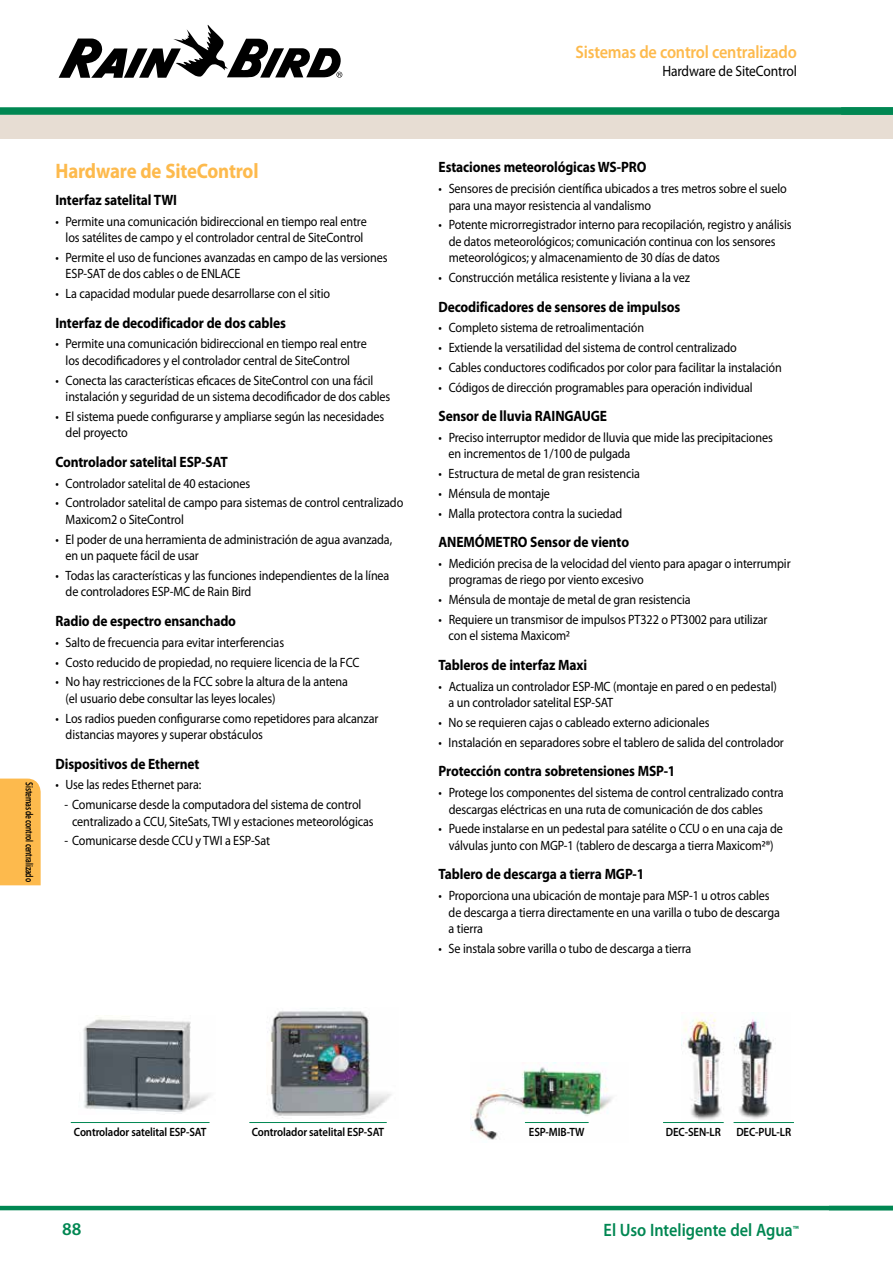
<style>
.page{position:relative;width:893px;height:1263px;background:#fff}
.page>*{position:absolute;margin:0;border:0;box-sizing:border-box;transform-origin:0 0}
.t1{font:700 21px "Myriad Pro";letter-spacing:-.01em;color:#fdba4d;scale:.9 1}
.t2{font:600 18px "Myriad Pro";letter-spacing:-.01em;color:#fdba4d;scale:.9 1}
.t3{font:600 18px "Myriad Pro";color:#008752;scale:.9 1}
.t4{font:600 18px "Myriad Pro";color:#008752}
.t5{font:700 15px "Myriad Pro";letter-spacing:-.01em;color:#000;scale:.9 1}
.t6{font:15px "Myriad Pro";letter-spacing:-.01em;color:#000;scale:.9 1}
.t7{font:13.5px/16.5px "Myriad Pro";letter-spacing:-.01em;color:#000;scale:.9 1}
.t8{font:600 12px "Myriad Pro";letter-spacing:-.01em;color:#000;scale:.9 1}
.t9{font:600 10.5px "Myriad Pro";letter-spacing:-.02em;color:#000;scale:.71 1}
</style>
<div class="page">
<hr style="left:0;top:1206px;width:893px;height:4px;background:#008752">
<svg style="left:59px;top:25px;width:283px;height:53px"></svg>
<div style="left:0;top:111px;width:893px;height:27px;background:#e7ddd3"></div>
<div style="left:0;top:107px;width:893px;height:8px;background:#008752"></div>
<div style="left:0;top:778px;width:41px;height:107px;background:#fdba4d"></div>
<img style="left:470px;top:1062px;width:143px;height:78px">
<hr style="left:525px;top:1122px;width:64px;height:1px;background:#008752">
<img style="left:681px;top:1012px;width:93px;height:112px">
<hr style="left:663px;top:1122px;width:61px;height:1px;background:#008752">
<hr style="left:734px;top:1122px;width:60px;height:1px;background:#008752">
<img style="left:266px;top:1011px;width:125px;height:107px">
<hr style="left:249px;top:1122px;width:138px;height:1px;background:#008752">
<img style="left:83px;top:1017px;width:126px;height:97px">
<hr style="left:71px;top:1122px;width:139px;height:1px;background:#008752">
<p class="t9" style="left:36px;top:782px;width:142px;rotate:90deg">Sistemas de control centralizado</p>
<h1 class="t1" style="left:56px;top:157px;width:227px">Hardware de SiteControl</h1>
<p class="t5" style="left:56px;top:190px;width:137px">Interfaz satelital TWI</p>
<p class="t7" style="left:56px;top:213px;width:347px;text-align:center">• Permite una comunicación bidireccional en tiempo real entre los satélites de campo y el controlador central de SiteControl</p>
<p class="t7" style="left:66px;top:249px;width:359px;text-indent:-10px">• Permite el uso de funciones avanzadas en campo de las versiones<br>ESP-SAT de dos cables o de ENLACE</p>
<p class="t7" style="left:56px;top:285px;width:307px">• La capacidad modular puede desarrollarse con el sitio</p>
<p class="t5" style="left:56px;top:313px;width:258px">Interfaz de decodificador de dos cables</p>
<p class="t7" style="left:56px;top:335px;width:347px;text-align:center">• Permite una comunicación bidireccional en tiempo real entre los decodificadores y el controlador central de SiteControl</p>
<p class="t7" style="left:66px;top:372px;width:362px;text-indent:-10px">• Conecta las características eficaces de SiteControl con una fácil instalación y seguridad de un sistema decodificador de dos cables</p>
<p class="t7" style="left:66px;top:408px;width:355px;text-indent:-10px">• El sistema puede configurarse y ampliarse según las necesidades del proyecto</p>
<p class="t5" style="left:56px;top:452px;width:193px">Controlador satelital ESP-SAT</p>
<p class="t7" style="left:56px;top:475px;width:218px">• Controlador satelital de 40 estaciones</p>
<p class="t7" style="left:66px;top:494px;width:377px;text-indent:-10px">• Controlador satelital de campo para sistemas de control centralizado<br>Maxicom2 o SiteControl</p>
<p class="t7" style="left:66px;top:531px;width:364px;text-indent:-10px">• El poder de una herramienta de administración de agua avanzada, en un paquete fácil de usar</p>
<p class="t7" style="left:66px;top:567px;width:361px;text-indent:-10px">• Todas las características y las funciones independientes de la línea de controladores ESP-MC de Rain Bird</p>
<p class="t5" style="left:56px;top:611px;width:202px">Radio de espectro ensanchado</p>
<p class="t7" style="left:56px;top:634px;width:256px">• Salto de frecuencia para evitar interferencias</p>
<p class="t7" style="left:56px;top:653px;width:339px">• Costo reducido de propiedad, no requiere licencia de la FCC</p>
<p class="t7" style="left:66px;top:673px;width:315px;text-indent:-10px">• No hay restricciones de la FCC sobre la altura de la antena (el usuario debe consultar las leyes locales)</p>
<p class="t7" style="left:66px;top:709px;width:349px;text-indent:-10px">• Los radios pueden configurarse como repetidores para alcanzar distancias mayores y superar obstáculos</p>
<p class="t5" style="left:56px;top:754px;width:162px">Dispositivos de Ethernet</p>
<p class="t7" style="left:56px;top:776px;width:163px">• Use las redes Ethernet para:</p>
<p class="t7" style="left:72px;top:796px;width:337px;text-indent:-7px">- Comunicarse desde la computadora del sistema de control centralizado a CCU, SiteSats, TWI y estaciones meteorológicas</p>
<p class="t7" style="left:65px;top:832px;width:230px">- Comunicarse desde CCU y TWI a ESP-Sat</p>
<h2 class="t2" style="left:575px;top:41px;width:248px">Sistemas de control centralizado</h2>
<p class="t6" style="left:662px;top:62px;width:151px">Hardware de SiteControl</p>
<p class="t5" style="left:439px;top:157px;width:232px">Estaciones meteorológicas WS-PRO</p>
<p class="t7" style="left:449px;top:180px;width:377px;text-indent:-10px">• Sensores de precisión científica ubicados a tres metros sobre el suelo para una mayor resistencia al vandalismo</p>
<p class="t7" style="left:449px;top:216px;width:383px;text-indent:-10px">• Potente microrregistrador interno para recopilación, registro y análisis de datos meteorológicos; comunicación continua con los sensores meteorológicos; y almacenamiento de 30 días de datos</p>
<p class="t7" style="left:439px;top:269px;width:281px">• Construcción metálica resistente y liviana a la vez</p>
<p class="t5" style="left:439px;top:297px;width:270px">Decodificadores de sensores de impulsos</p>
<p class="t7" style="left:439px;top:319px;width:230px">• Completo sistema de retroalimentación</p>
<p class="t7" style="left:439px;top:339px;width:333px">• Extiende la versatilidad del sistema de control centralizado</p>
<p class="t7" style="left:439px;top:359px;width:383px">• Cables conductores codificados por color para facilitar la instalación</p>
<p class="t7" style="left:439px;top:379px;width:351px">• Códigos de dirección programables para operación individual</p>
<p class="t5" style="left:439px;top:406px;width:189px">Sensor de lluvia RAINGAUGE</p>
<p class="t7" style="left:449px;top:429px;width:362px;text-indent:-10px">• Preciso interruptor medidor de lluvia que mide las precipitaciones en incrementos de 1/100 de pulgada</p>
<p class="t7" style="left:439px;top:465px;width:225px">• Estructura de metal de gran resistencia</p>
<p class="t7" style="left:439px;top:485px;width:125px">• Ménsula de montaje</p>
<p class="t7" style="left:439px;top:505px;width:206px">• Malla protectora contra la suciedad</p>
<p class="t5" style="left:439px;top:532px;width:213px">ANEMÓMETRO Sensor de viento</p>
<p class="t7" style="left:449px;top:555px;width:381px;text-indent:-10px">• Medición precisa de la velocidad del viento para apagar o interrumpir programas de riego por viento excesivo</p>
<p class="t7" style="left:439px;top:591px;width:282px">• Ménsula de montaje de metal de gran resistencia</p>
<p class="t7" style="left:449px;top:611px;width:356px;text-indent:-10px">• Requiere un transmisor de impulsos PT322 o PT3002 para utilizar con el sistema Maxicom2</p>
<p class="t5" style="left:439px;top:655px;width:167px">Tableros de interfaz Maxi</p>
<p class="t7" style="left:449px;top:678px;width:366px;text-indent:-10px">• Actualiza un controlador ESP-MC (montaje en pared o en pedestal) a un controlador satelital ESP-SAT</p>
<p class="t7" style="left:439px;top:714px;width:303px">• No se requieren cajas o cableado externo adicionales</p>
<p class="t7" style="left:439px;top:734px;width:385px">• Instalación en separadores sobre el tablero de salida del controlador</p>
<p class="t5" style="left:439px;top:761px;width:265px">Protección contra sobretensiones MSP-1</p>
<p class="t7" style="left:449px;top:784px;width:374px;text-indent:-10px">• Protege los componentes del sistema de control centralizado contra descargas eléctricas en una ruta de comunicación de dos cables</p>
<p class="t7" style="left:439px;top:820px;width:384px;text-align:center">• Puede instalarse en un pedestal para satélite o CCU o en una caja de válvulas junto con MGP-1 (tablero de descarga a tierra Maxicom2®)</p>
<p class="t5" style="left:439px;top:864px;width:230px">Tablero de descarga a tierra MGP-1</p>
<p class="t7" style="left:449px;top:887px;width:370px;text-indent:-10px">• Proporciona una ubicación de montaje para MSP-1 u otros cables de descarga a tierra directamente en una varilla o tubo de descarga a tierra</p>
<p class="t7" style="left:439px;top:940px;width:282px">• Se instala sobre varilla o tubo de descarga a tierra</p>
<p class="t8" style="left:74px;top:1124px;width:149px">Controlador satelital ESP-SAT</p>
<p class="t8" style="left:252px;top:1124px;width:149px">Controlador satelital ESP-SAT</p>
<p class="t8" style="left:529px;top:1124px;width:64px">ESP-MIB-TW</p>
<p class="t8" style="left:666px;top:1124px;width:63px">DEC-SEN-LR</p>
<p class="t8" style="left:736px;top:1124px;width:62px">DEC-PUL-LR</p>
<h2 class="t4" style="left:62px;top:1217px;width:21px">88</h2>
<h2 class="t3" style="left:604px;top:1219px;width:218px">El Uso Inteligente del Agua<sup>™</sup></h2>
</div>
